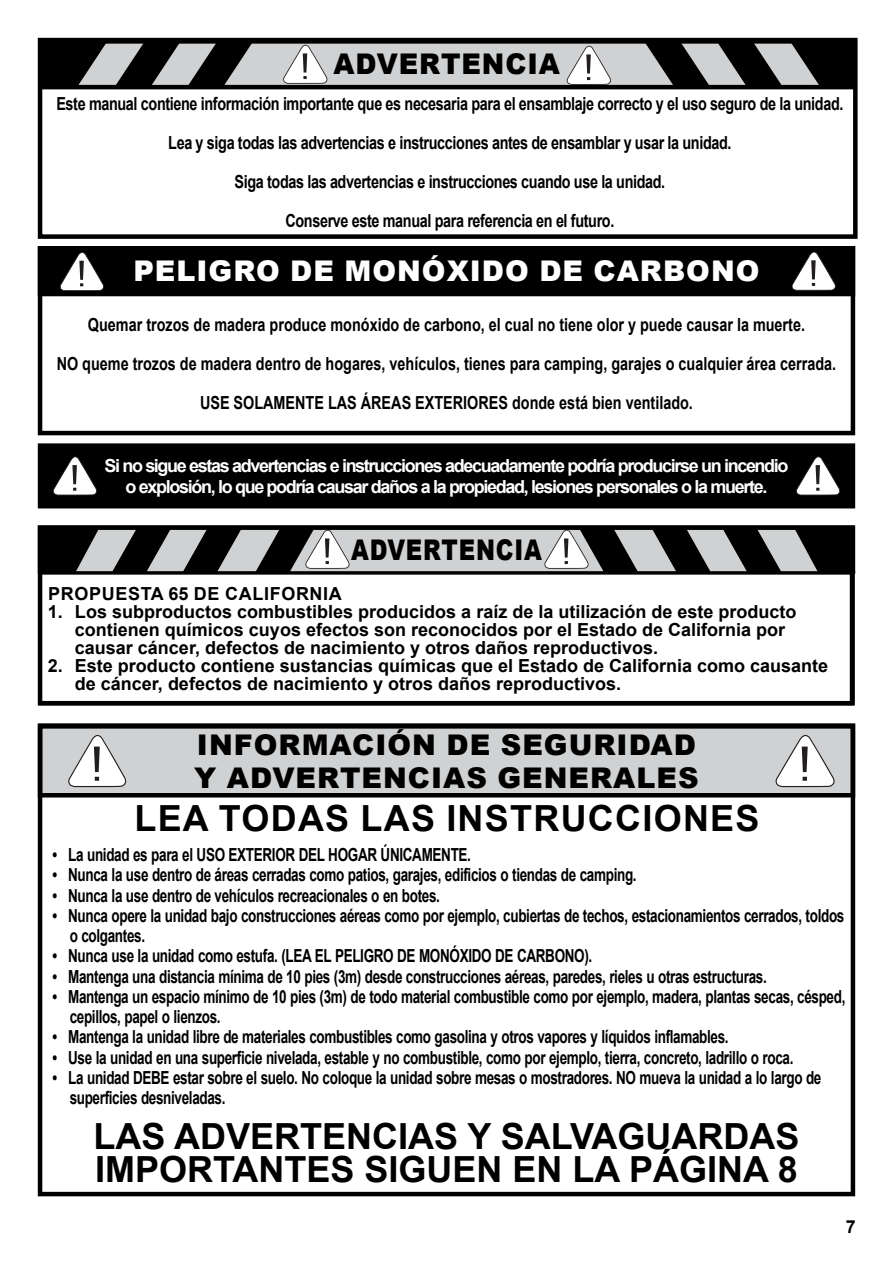
<style>
.page{position:relative;width:893px;height:1263px;background:#fff}
.page>*{position:absolute;margin:0;border:0;box-sizing:border-box;transform-origin:0 0}
.t1{font:700 36px/33px "Arial";color:#000}
.t2{font:700 36px "Arial";letter-spacing:.035em;color:#000}
.t3{font:900 28.5px/33px "Arial";letter-spacing:.035em;color:#000}
.t4{font:900 28.5px "Arial";letter-spacing:.035em;color:#fff}
.t5{font:900 28.5px "Arial";letter-spacing:.035em;color:#000;scale:.95 1}
.t6{font:900 28.5px "Arial";letter-spacing:.035em;color:#000;scale:.8 1}
.t7{font:700 18px/20.2px "Arial";letter-spacing:-.025em;color:#000;scale:.75 1}
.t8{font:700 18px/18px "Arial";color:#000}
.t9{font:700 18px/39px "Arial";letter-spacing:-.025em;color:#000;text-align:center;scale:.8 1}
.t10{font:700 18px/39px "Arial";color:#000;text-align:center;scale:.8 1}
.t11{font:700 18px/21.6px "Arial";letter-spacing:-.075em;color:#fff;text-align:center}
.t12{font:700 18px "Arial";letter-spacing:.035em;color:#000}
.t13{font:700 18px "Arial";letter-spacing:-.025em;color:#000}
</style>
<div class="page">
<div style="left:40px;top:248px;width:813px;height:46px;background:#000"></div>
<div style="left:38px;top:246px;width:817px;height:50px;border:4px solid #000"></div>
<div style="left:41px;top:41px;width:812px;height:46px;background:#cfd1d2"></div>
<div style="left:39px;top:39px;width:816px;height:50px;border:4px solid #000"></div>
<svg style="left:187px;top:43px;width:66px;height:44px"></svg>
<svg style="left:115px;top:43px;width:66px;height:43px"></svg>
<svg style="left:73px;top:43px;width:34px;height:45px"></svg>
<div style="left:42px;top:43px;width:31px;height:45px;background:#000"></div>
<svg style="left:644px;top:43px;width:66px;height:44px"></svg>
<svg style="left:716px;top:43px;width:66px;height:43px"></svg>
<svg style="left:790px;top:43px;width:34px;height:45px"></svg>
<div style="left:824px;top:43px;width:32px;height:45px;background:#000"></div>
<div style="left:38px;top:38px;width:820px;height:201px;border:4px solid #000"></div>
<div style="left:38px;top:246px;width:817px;height:189px;border:4px solid #000"></div>
<svg style="left:60px;top:252px;width:44px;height:39px"></svg>
<svg style="left:791px;top:252px;width:45px;height:39px"></svg>
<svg style="left:283px;top:45px;width:45px;height:39px"></svg>
<svg style="left:566px;top:46px;width:45px;height:39px"></svg>
<div style="left:40px;top:726px;width:813px;height:69px;background:#cfd1d2"></div>
<div style="left:38px;top:724px;width:817px;height:73px;border:4px solid #000"></div>
<svg style="left:68px;top:735px;width:59px;height:52px"></svg>
<svg style="left:775px;top:735px;width:60px;height:52px"></svg>
<div style="left:38px;top:723px;width:817px;height:473px;border:4px solid #000"></div>
<div style="left:39px;top:445px;width:815px;height:62px;background:#000"></div>
<div style="left:38px;top:443px;width:817px;height:65px;border:3px solid #000"></div>
<div style="left:39px;top:527px;width:815px;height:46px;background:#cfd1d2"></div>
<div style="left:38px;top:525px;width:817px;height:49px;border:3px solid #000"></div>
<svg style="left:255px;top:530px;width:95px;height:43px"></svg>
<svg style="left:183px;top:530px;width:60px;height:42px"></svg>
<svg style="left:112px;top:530px;width:60px;height:42px"></svg>
<svg style="left:43px;top:530px;width:57px;height:42px"></svg>
<svg style="left:544px;top:530px;width:95px;height:44px"></svg>
<svg style="left:651px;top:530px;width:60px;height:43px"></svg>
<svg style="left:722px;top:530px;width:60px;height:43px"></svg>
<svg style="left:794px;top:526px;width:61px;height:47px"></svg>
<div style="left:38px;top:525px;width:816px;height:180px;border:4px solid #000"></div>
<svg style="left:53px;top:456px;width:44px;height:39px"></svg>
<svg style="left:796px;top:456px;width:44px;height:39px"></svg>
<h2 class="t5" style="left:334px;top:44px;width:240px">ADVERTENCIA</h2>
<p class="t9" style="left:56px;top:85px;width:985px">Este manual contiene información importante que es necesaria para el ensamblaje correcto y el uso seguro de la unidad.<br>Lea y siga todas las advertencias e instrucciones antes de ensamblar y usar la unidad.<br>Siga todas las advertencias e instrucciones cuando use la unidad.<br>Conserve este manual para referencia en el futuro.</p>
<h2 class="t4" style="left:133px;top:250px;width:628px">PELIGRO DE MONÓXIDO DE CARBONO</h2>
<p class="t10" style="left:57px;top:306px;width:976px">Quemar trozos de madera produce monóxido de carbono, el cual no tiene olor y puede causar la muerte.<br>NO queme trozos de madera dentro de hogares, vehículos, tienes para camping, garajes o cualquier área cerrada.<br>USE SOLAMENTE LAS ÁREAS EXTERIORES donde está bien ventilado.</p>
<p class="t11" style="left:104px;top:455px;width:686px">Si no sigue estas advertencias e instrucciones adecuadamente podría producirse un incendio o explosión, lo que podría causar daños a la propiedad, lesiones personales o la muerte.</p>
<h2 class="t6" style="left:351px;top:529px;width:240px">ADVERTENCIA</h2>
<p class="t12" style="left:48px;top:581px;width:295px">PROPUESTA 65 DE CALIFORNIA</p>
<p class="t8" style="left:75px;top:603px;width:723px;text-indent:-27px">1. Los subproductos combustibles producidos a raíz de la utilización de este producto contienen químicos cuyos efectos son reconocidos por el Estado de California por causar cáncer, defectos de nacimiento y otros daños reproductivos.</p>
<p class="t8" style="left:75px;top:657px;width:755px;text-indent:-27px">2. Este producto contiene sustancias químicas que el Estado de California como causante de cáncer, defectos de nacimiento y otros daños reproductivos.</p>
<h2 class="t3" style="left:194px;top:727px;width:506px">INFORMACIÓN DE SEGURIDAD<br>Y ADVERTENCIAS GENERALES</h2>
<h1 class="t2" style="left:134px;top:793px;width:627px">LEA TODAS LAS INSTRUCCIONES</h1>
<p class="t7" style="left:52px;top:845px;width:560px">• La unidad es para el USO EXTERIOR DEL HOGAR ÚNICAMENTE.</p>
<p class="t7" style="left:52px;top:865px;width:780px">• Nunca la use dentro de áreas cerradas como patios, garajes, edificios o tiendas de camping.</p>
<p class="t7" style="left:52px;top:885px;width:518px">• Nunca la use dentro de vehículos recreacionales o en botes.</p>
<p class="t7" style="left:70px;top:905px;width:1034px;text-indent:-17px">• Nunca opere la unidad bajo construcciones aéreas como por ejemplo, cubiertas de techos, estacionamientos cerrados, toldos o colgantes.</p>
<p class="t7" style="left:52px;top:946px;width:721px">• Nunca use la unidad como estufa. (LEA EL PELIGRO DE MONÓXIDO DE CARBONO).</p>
<p class="t7" style="left:52px;top:966px;width:954px">• Mantenga una distancia mínima de 10 pies (3m) desde construcciones aéreas, paredes, rieles u otras estructuras.</p>
<p class="t7" style="left:70px;top:986px;width:1036px;text-indent:-17px">• Mantenga un espacio mínimo de 10 pies (3m) de todo material combustible como por ejemplo, madera, plantas secas, césped, cepillos, papel o lienzos.</p>
<p class="t7" style="left:52px;top:1027px;width:903px">• Mantenga la unidad libre de materiales combustibles como gasolina y otros vapores y líquidos inflamables.</p>
<p class="t7" style="left:52px;top:1047px;width:989px">• Use la unidad en una superficie nivelada, estable y no combustible, como por ejemplo, tierra, concreto, ladrillo o roca.</p>
<p class="t7" style="left:70px;top:1067px;width:1004px;text-indent:-17px">• La unidad DEBE estar sobre el suelo. No coloque la unidad sobre mesas o mostradores. NO mueva la unidad a lo largo de superficies desniveladas.</p>
<h1 class="t1" style="left:93px;top:1120px;width:708px">LAS ADVERTENCIAS Y SALVAGUARDAS<br>IMPORTANTES SIGUEN EN LA PÁGINA 8</h1>
<p class="t13" style="left:846px;top:1214px;width:12px">7</p>
</div>
